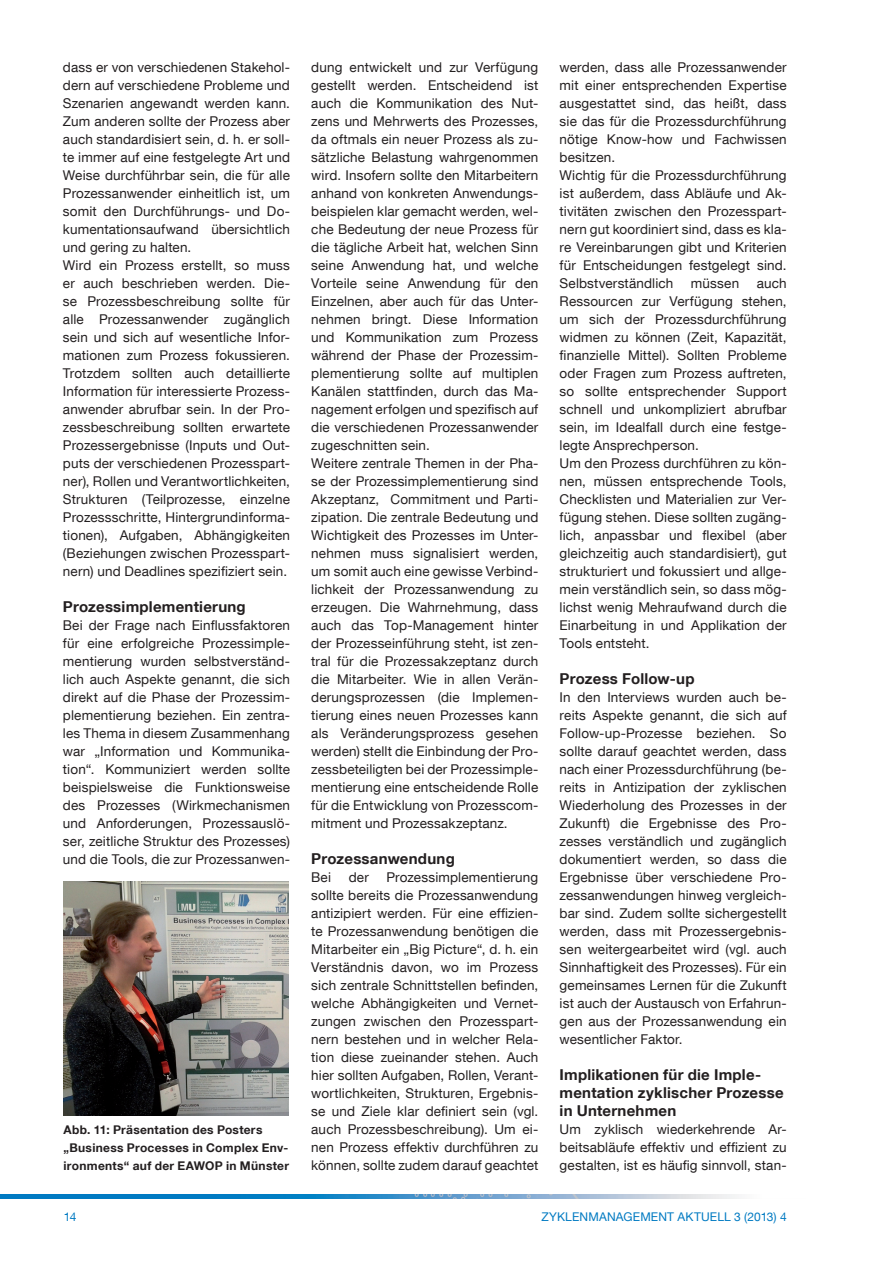
<style>
.page{position:relative;width:893px;height:1263px;background:#fff}
.page>*{position:absolute;margin:0;border:0;box-sizing:border-box;transform-origin:0 0}
.t1{font:700 15px/18px "TUM Neue Helvetica";letter-spacing:.015em;color:#231f20}
.t2{font:13.5px/18px "TUM Neue Helvetica";letter-spacing:.01em;color:#231f20}
.t3{font:700 12px/18px "TUM Neue Helvetica";letter-spacing:.025em;color:#231f20}
.t4{font:12px "TUM Neue Helvetica";letter-spacing:.015em;color:#007ac2}
</style>
<div class="page">
<img style="left:63px;top:882px;width:225px;height:234px">
<img style="left:0;top:1194px;width:739px;height:5px">
<p class="t2" style="left:63px;top:58px;width:229px">dass er von verschiedenen Stakehol&shy;dern auf verschiedene Probleme und Szenarien angewandt werden kann.<br>Zum anderen sollte der Prozess aber auch standardisiert sein, d. h. er soll&shy;te immer auf eine festgelegte Art und Weise durchführbar sein, die für alle Prozessanwender einheitlich ist, um somit den Durchführungs- und Do&shy;kumentationsaufwand übersichtlich und gering zu halten.<br>Wird ein Prozess erstellt, so muss er auch beschrieben werden. Die&shy;se Prozessbeschreibung sollte für alle Prozessanwender zugänglich sein und sich auf wesentliche Infor&shy;mationen zum Prozess fokussieren.<br>Trotzdem sollten auch detaillierte Information für interessierte Prozess&shy;anwender abrufbar sein. In der Pro&shy;zessbeschreibung sollten erwartete Prozessergebnisse (Inputs und Out&shy;puts der verschiedenen Prozesspart&shy;ner), Rollen und Verantwortlichkeiten, Strukturen (Teilprozesse, einzelne Prozessschritte, Hintergrundinforma&shy;tionen), Aufgaben, Abhängigkeiten (Beziehungen zwischen Prozesspart&shy;nern) und Deadlines spezifiziert sein.</p>
<p class="t1" style="left:63px;top:597px;width:184px">Prozessimplementierung</p>
<p class="t2" style="left:63px;top:616px;width:229px;text-align:justify">Bei der Frage nach Einflussfaktoren für eine erfolgreiche Prozessimple&shy;mentierung wurden selbstverständ&shy;lich auch Aspekte genannt, die sich direkt auf die Phase der Prozessim&shy;plementierung beziehen. Ein zentra&shy;les Thema in diesem Zusammenhang war „Information und Kommunika&shy;tion“. Kommuniziert werden sollte beispielsweise die Funktionsweise des Prozesses (Wirkmechanismen und Anforderungen, Prozessauslö&shy;ser, zeitliche Struktur des Prozesses) und die Tools, die zur Prozessanwen-</p>
<p class="t3" style="left:64px;top:1120px;width:227px">Abb. 11: Präsentation des Posters „Business Processes in Complex Env&shy;ironments“ auf der EAWOP in Münster</p>
<p class="t2" style="left:311px;top:58px;width:229px">dung entwickelt und zur Verfügung gestellt werden. Entscheidend ist auch die Kommunikation des Nut&shy;zens und Mehrwerts des Prozesses, da oftmals ein neuer Prozess als zu&shy;sätzliche Belastung wahrgenommen wird. Insofern sollte den Mitarbeitern anhand von konkreten Anwendungs&shy;beispielen klar gemacht werden, wel&shy;che Bedeutung der neue Prozess für die tägliche Arbeit hat, welchen Sinn seine Anwendung hat, und welche Vorteile seine Anwendung für den Einzelnen, aber auch für das Unter&shy;nehmen bringt. Diese Information und Kommunikation zum Prozess während der Phase der Prozessim&shy;plementierung sollte auf multiplen Kanälen stattfinden, durch das Ma&shy;nagement erfolgen und spezifisch auf die verschiedenen Prozessanwender zugeschnitten sein.<br>Weitere zentrale Themen in der Pha&shy;se der Prozessimplementierung sind Akzeptanz, Commitment und Parti&shy;zipation. Die zentrale Bedeutung und Wichtigkeit des Prozesses im Unter&shy;nehmen muss signalisiert werden, um somit auch eine gewisse Verbind&shy;lichkeit der Prozessanwendung zu erzeugen. Die Wahrnehmung, dass auch das Top-Management hinter der Prozesseinführung steht, ist zen&shy;tral für die Prozessakzeptanz durch die Mitarbeiter. Wie in allen Verän&shy;derungsprozessen (die Implemen&shy;tierung eines neuen Prozesses kann als Veränderungsprozess gesehen werden) stellt die Einbindung der Pro&shy;zessbeteiligten bei der Prozessimple&shy;mentierung eine entscheidende Rolle für die Entwicklung von Prozesscom&shy;mitment und Prozessakzeptanz.</p>
<p class="t1" style="left:311px;top:849px;width:145px">Prozessanwendung</p>
<p class="t2" style="left:311px;top:868px;width:21px">Bei</p>
<p class="t2" style="left:349px;top:868px;width:22px">der</p>
<p class="t2" style="left:311px;top:868px;width:229px;text-align:justify;text-indent:75px">Prozessimplementierung sollte bereits die Prozessanwendung antizipiert werden. Für eine effizien&shy;te Prozessanwendung benötigen die Mitarbeiter ein „Big Picture“, d. h. ein Verständnis davon, wo im Prozess sich zentrale Schnittstellen befinden, welche Abhängigkeiten und Vernet&shy;zungen zwischen den Prozesspart&shy;nern bestehen und in welcher Rela&shy;tion diese zueinander stehen. Auch hier sollten Aufgaben, Rollen, Verant&shy;wortlichkeiten, Strukturen, Ergebnis&shy;se und Ziele klar definiert sein (vgl. auch Prozessbeschreibung). Um ei&shy;nen Prozess effektiv durchführen zu können, sollte zudem darauf geachtet</p>
<p class="t2" style="left:560px;top:58px;width:229px">werden, dass alle Prozessanwender mit einer entsprechenden Expertise ausgestattet sind, das heißt, dass sie das für die Prozessdurchführung nötige Know-how und Fachwissen besitzen.<br>Wichtig für die Prozessdurchführung ist außerdem, dass Abläufe und Ak&shy;tivitäten zwischen den Prozesspart&shy;nern gut koordiniert sind, dass es kla&shy;re Vereinbarungen gibt und Kriterien für Entscheidungen festgelegt sind.<br>Selbstverständlich</p>
<p class="t2" style="left:560px;top:274px;width:229px;text-indent:197px">auch Ressourcen zur Verfügung stehen, um sich der Prozessdurchführung widmen zu können (Zeit, Kapazität, finanzielle Mittel). Sollten Probleme oder Fragen zum Prozess auftreten, so sollte entsprechender Support schnell und unkompliziert abrufbar sein, im Idealfall durch eine festge&shy;legte Ansprechperson.<br>Um den Prozess durchführen zu kön&shy;nen, müssen entsprechende Tools, Checklisten und Materialien zur Ver&shy;fügung stehen. Diese sollten zugäng&shy;lich, anpassbar und flexibel (aber gleichzeitig auch standardisiert), gut strukturiert und fokussiert und allge&shy;mein verständlich sein, so dass mög&shy;lichst wenig Mehraufwand durch die Einarbeitung in und Applikation der Tools entsteht.</p>
<p class="t1" style="left:560px;top:669px;width:136px">Prozess Follow-up</p>
<p class="t2" style="left:560px;top:688px;width:229px;text-align:justify">In den Interviews wurden auch be&shy;reits Aspekte genannt, die sich auf Follow-up-Prozesse beziehen. So sollte darauf geachtet werden, dass nach einer Prozessdurchführung (be&shy;reits in Antizipation der zyklischen Wiederholung des Prozesses in der Zukunft) die Ergebnisse des Pro&shy;zesses verständlich und zugänglich dokumentiert werden, so dass die Ergebnisse über verschiedene Pro&shy;zessanwendungen hinweg vergleich&shy;bar sind. Zudem sollte sichergestellt werden, dass mit Prozessergebnis&shy;sen weitergearbeitet wird (vgl. auch Sinnhaftigkeit des Prozesses). Für ein gemeinsames Lernen für die Zukunft ist auch der Austausch von Erfahrun&shy;gen aus der Prozessanwendung ein wesentlicher Faktor.</p>
<p class="t1" style="left:560px;top:1065px;width:225px">Implikationen für die Imple&shy;mentation zyklischer Prozesse in Unternehmen</p>
<p class="t2" style="left:560px;top:1120px;width:229px;text-align:justify">Um zyklisch wiederkehrende Ar&shy;beitsabläufe effektiv und effizient zu gestalten, ist es häufig sinnvoll, stan-</p>
<p class="t2" style="left:691px;top:274px;width:50px">müssen</p>
<p class="t4" style="left:64px;top:1209px;width:14px">14</p>
<p class="t4" style="left:541px;top:1209px;width:34px">Zyklenmanagement</p>
<p class="t4" style="left:677px;top:1209px;width:25px">aktuell</p>
<p class="t4" style="left:734px;top:1209px;width:54px">3 (2013) 4</p>
</div>
